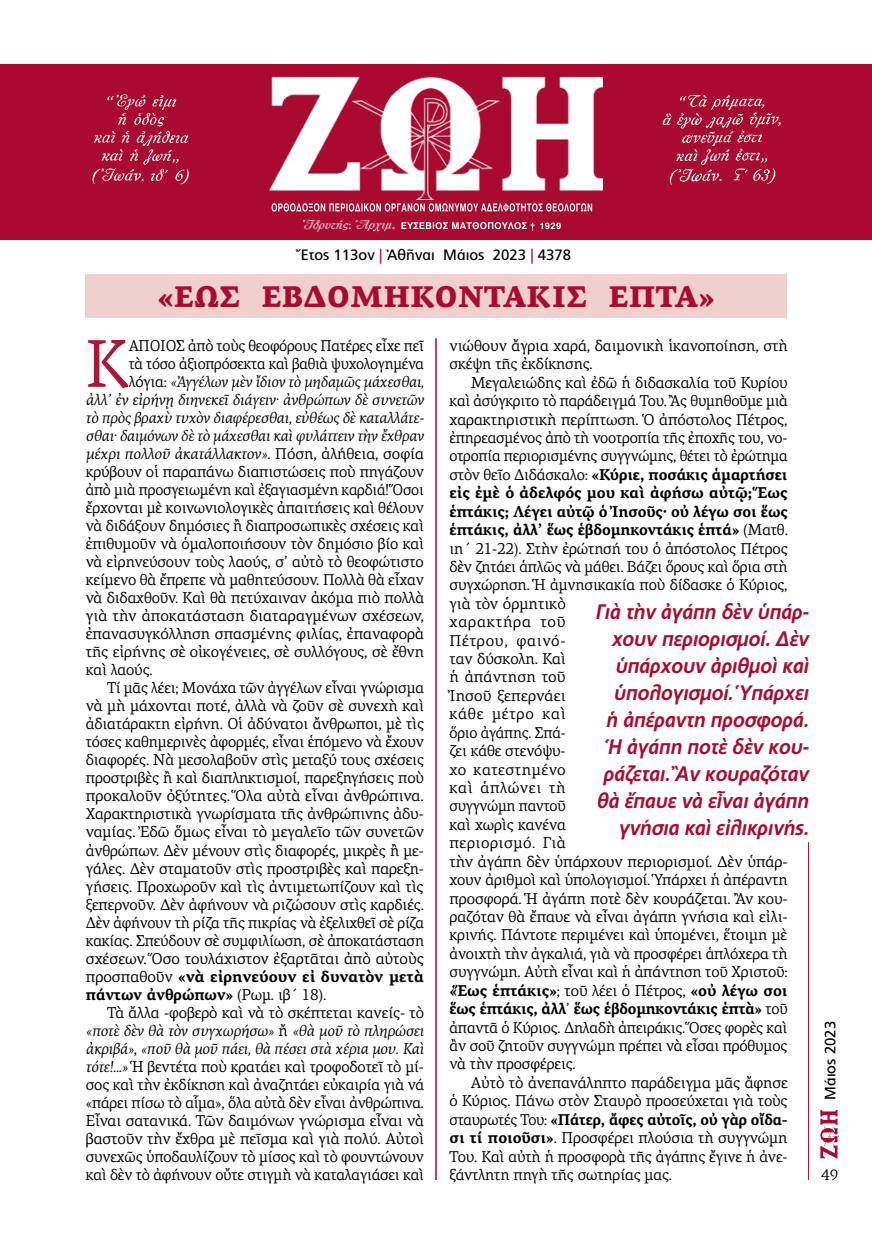
<style>
.page{position:relative;width:872px;height:1234px;background:#fff}
.page>*{position:absolute;margin:0;border:0;box-sizing:border-box;transform-origin:0 0}
.t1{font:67.95px "PF Agora Serif Pro";color:#ab1737;scale:.96 1}
.t2{font:900 30px "PF Agora Serif Pro";color:#aa0a2f}
.t3{font:italic 700 21px/27px "PF Catalog Poly";letter-spacing:-.01em;color:#aa0a2f;text-align:right;scale:.94 1}
.t4{font:15.75px/18.5px "PF Agora Serif Pro";letter-spacing:-.01em;color:#000;scale:.96 1}
.t5{font:15.75px/18.5px "PF Agora Serif Pro";letter-spacing:-.01em;color:#000}
.t6{font:15.75px "PF Agora Serif Pro";letter-spacing:-.01em;color:#000;scale:.95 1}
.t7{font:italic 15.75px "PF Agora Serif Pro";letter-spacing:-.01em;color:#000;scale:.96 1}
.t8{font:italic 15.75px "PF Agora Serif Pro";letter-spacing:-.01em;color:#000}
.t9{font:15.75px "PF Agora Serif Pro";letter-spacing:-.01em;color:#000;scale:.94 1}
.t10{font:italic 15.75px "PF Agora Serif Pro";letter-spacing:-.01em;color:#000;scale:.95 1}
.t11{font:15.75px "PF Agora Serif Pro";letter-spacing:-.01em;color:#000;scale:.93 1}
.t12{font:700 15.75px "PF Agora Serif Pro";letter-spacing:-.005em;color:#000}
.t13{font:700 15.75px "PF Agora Serif Pro";letter-spacing:-.005em;color:#000;scale:.96 1}
.t14{font:15px "PF Catalog Poly";color:#000}
.t15{font:15px "PF Agora Serif Pro";color:#000}
.s1{color:#aa0a2f}
.s2{font-style:normal}
.s3{font-weight:400}
.s4{font-style:italic}
.s5{font-weight:700}
</style>
<div class="page">
<hr style="left:808px;top:842px;width:1px;height:337px;background:#aa0a2f">
<img style="left:820px;top:1110px;width:19px;height:48px">
<hr style="left:435px;top:338px;width:2px;height:841px;background:#aa0a2f">
<div style="left:0;top:64px;width:872px;height:176px;background:#aa0a2f"></div>
<img style="left:662px;top:95px;width:118px;height:89px">
<img style="left:92px;top:95px;width:97px;height:89px">
<svg style="left:271px;top:203px;width:321px;height:8px"></svg>
<img style="left:303px;top:219px;width:92px;height:14px">
<svg style="left:401px;top:222px;width:160px;height:9px"></svg>
<div style="left:85px;top:274px;width:702px;height:44px;background:#efd0cd"></div>
<img style="left:269px;top:77px;width:333px;height:122px">
<p class="t14" style="left:301px;top:246px;width:272px">Ἔτος 113ον <span class="s1">|</span> Ἀθῆναι Μάιος 2023 <span class="s1">|</span> 4378</p>
<h2 class="t2" style="left:157px;top:277px;width:559px">«ΕΩΣ ΕΒΔΟΜΗΚΟΝΤΑΚΙΣ ΕΠΤΑ»</h2>
<h1 class="t1" style="left:86px;top:323px;width:47px">Κ</h1>
<p class="t9" style="left:129px;top:336px;width:315px">ΑΠΟΙΟΣ ἀπὸ τοὺς θεοφόρους Πατέρες εἶχε πεῖ</p>
<p class="t11" style="left:129px;top:354px;width:319px">τὰ τόσο ἀξιοπρόσεκτα καὶ βαθιὰ ψυχολογημένα</p>
<p class="t7" style="left:129px;top:372px;width:309px"><span class="s2">λόγια:</span> «Ἀγγέλων μὲν ἴδιον τὸ μηδαμῶς μάχεσθαι,</p>
<p class="t8" style="left:86px;top:390px;width:340px">ἀλλ’ ἐν εἰρήνῃ διηνεκεῖ διάγειν· ἀνθρώπων δὲ συνετῶν</p>
<p class="t7" style="left:86px;top:408px;width:354px">τὸ πρὸς βραχὺ τυχὸν διαφέρεσθαι, εὐθέως δὲ καταλλάτε-</p>
<p class="t10" style="left:86px;top:426px;width:357px">σθαι· δαιμόνων δὲ τὸ μάχεσθαι καὶ φυλάττειν τὴν ἔχθραν</p>
<p class="t8" style="left:86px;top:444px;width:340px">μέχρι πολλοῦ ἀκατάλλακτον»<span class="s2">. Πόση, ἀλήθεια, σοφία</span></p>
<p class="t4" style="left:86px;top:462px;width:354px">κρύβουν οἱ παραπάνω διαπιστώσεις ποὺ πηγάζουν</p>
<p class="t9" style="left:86px;top:480px;width:361px">ἀπὸ μιὰ προσγειωμένη καὶ ἐξαγιασμένη καρδιά! Ὅσοι</p>
<p class="t4" style="left:86px;top:498px;width:354px">ἔρχονται μὲ κοινωνιολογικὲς ἀπαιτήσεις καὶ θέλουν</p>
<p class="t4" style="left:86px;top:516px;width:354px">νὰ διδάξουν δημόσιες ἢ διαπροσωπικὲς σχέσεις καὶ</p>
<p class="t4" style="left:86px;top:534px;width:354px">ἐπιθυμοῦν νὰ ὁμαλοποιήσουν τὸν δημόσιο βίο καὶ</p>
<p class="t4" style="left:86px;top:552px;width:353px">νὰ εἰρηνεύσουν τοὺς λαούς, σ’ αὐτὸ τὸ θεοφώτιστο</p>
<p class="t4" style="left:86px;top:570px;width:354px">κείμενο θὰ ἔπρεπε νὰ μαθητεύσουν. Πολλὰ θὰ εἶχαν</p>
<p class="t4" style="left:86px;top:588px;width:354px">νὰ διδαχθοῦν. Καὶ θὰ πετύχαιναν ἀκόμα πιὸ πολλὰ</p>
<p class="t5" style="left:86px;top:606px;width:340px">γιὰ τὴν ἀποκατάσταση διαταραγμένων σχέσεων,</p>
<p class="t5" style="left:86px;top:624px;width:340px">ἐπανασυγκόλληση σπασμένης φιλίας, ἐπαναφορὰ</p>
<p class="t5" style="left:86px;top:642px;width:340px">τῆς εἰρήνης σὲ οἰκογένειες, σὲ συλλόγους, σὲ ἔθνη</p>
<p class="t4" style="left:86px;top:660px;width:71px">καὶ λαούς.</p>
<p class="t6" style="left:107px;top:678px;width:335px">Τί μᾶς λέει; Μονάχα τῶν ἀγγέλων εἶναι γνώρισμα</p>
<p class="t5" style="left:86px;top:696px;width:340px">νὰ μὴ μάχονται ποτέ, ἀλλὰ νὰ ζοῦν σὲ συνεχὴ καὶ</p>
<p class="t4" style="left:86px;top:714px;width:354px">ἀδιατάρακτη εἰρήνη. Οἱ ἀδύνατοι ἄνθρωποι, μὲ τὶς</p>
<p class="t6" style="left:86px;top:732px;width:357px">τόσες καθημερινὲς ἀφορμές, εἶναι ἑπόμενο νὰ ἔχουν</p>
<p class="t4" style="left:86px;top:750px;width:354px">διαφορές. Νὰ μεσολαβοῦν στὶς μεταξύ τους σχέσεις</p>
<p class="t4" style="left:86px;top:768px;width:354px">προστριβὲς ἢ καὶ διαπληκτισμοί, παρεξηγήσεις ποὺ</p>
<p class="t5" style="left:86px;top:786px;width:339px">προκαλοῦν ὀξύτητες. Ὅλα αὐτὰ εἶναι ἀνθρώπινα.</p>
<p class="t4" style="left:86px;top:804px;width:354px">Χαρακτηριστικὰ γνωρίσματα τῆς ἀνθρώπινης ἀδυ-</p>
<p class="t5" style="left:86px;top:822px;width:340px">ναμίας. Ἐδῶ ὅμως εἶναι τὸ μεγαλεῖο τῶν συνετῶν</p>
<p class="t4" style="left:86px;top:840px;width:354px">ἀνθρώπων. Δὲν μένουν στὶς διαφορές, μικρὲς ἢ με-</p>
<p class="t5" style="left:86px;top:858px;width:340px">γάλες. Δὲν σταματοῦν στὶς προστριβὲς καὶ παρεξη-</p>
<p class="t5" style="left:86px;top:876px;width:339px">γήσεις. Προχωροῦν καὶ τὶς ἀντιμετωπίζουν καὶ τὶς</p>
<p class="t4" style="left:86px;top:894px;width:354px">ξεπερνοῦν. Δὲν ἀφήνουν νὰ ριζώσουν στὶς καρδιές.</p>
<p class="t6" style="left:86px;top:912px;width:358px">Δὲν ἀφήνουν τὴ ρίζα τῆς πικρίας νὰ ἐξελιχθεῖ σὲ ρίζα</p>
<p class="t6" style="left:86px;top:930px;width:357px">κακίας. Σπεύδουν σὲ συμφιλίωση, σὲ ἀποκατάσταση</p>
<p class="t5" style="left:86px;top:948px;width:339px">σχέσεων. Ὅσο τουλάχιστον ἐξαρτᾶται ἀπὸ αὐτοὺς</p>
<p class="t12" style="left:86px;top:966px;width:340px"><span class="s3">προσπαθοῦν</span> «νὰ εἰρηνεύουν εἰ δυνατὸν μετὰ</p>
<p class="t13" style="left:86px;top:984px;width:252px">πάντων ἀνθρώπων» <span class="s3">(Ρωμ. ιβ΄ 18).</span></p>
<p class="t5" style="left:107px;top:1002px;width:318px">Τὰ ἄλλα -φοβερὸ καὶ νὰ τὸ σκέπτεται κανείς- τὸ</p>
<p class="t8" style="left:86px;top:1020px;width:339px">«ποτὲ δὲν θὰ τὸν συγχωρήσω» <span class="s2">ἤ</span> «θὰ μοῦ τὸ πληρώσει</p>
<p class="t7" style="left:86px;top:1038px;width:354px">ἀκριβά»<span class="s2">,</span> «ποῦ θὰ μοῦ πάει, θὰ πέσει στὰ χέρια μου. Καὶ</p>
<p class="t4" style="left:86px;top:1056px;width:354px"><span class="s4">τότε!...»</span> Ἡ βεντέτα ποὺ κρατάει καὶ τροφοδοτεῖ τὸ μί-</p>
<p class="t4" style="left:86px;top:1074px;width:354px">σος καὶ τὴν ἐκδίκηση καὶ ἀναζητάει εὐκαιρία γιὰ νά</p>
<p class="t9" style="left:86px;top:1092px;width:361px">«πάρει πίσω τὸ αἷμα», ὅλα αὐτὰ δὲν εἶναι ἀνθρώπινα.</p>
<p class="t5" style="left:86px;top:1110px;width:340px">Εἶναι σατανικά. Τῶν δαιμόνων γνώρισμα εἶναι νὰ</p>
<p class="t5" style="left:86px;top:1129px;width:340px">βαστοῦν τὴν ἔχθρα μὲ πεῖσμα καὶ γιὰ πολύ. Αὐτοὶ</p>
<p class="t6" style="left:86px;top:1146px;width:357px">συνεχῶς ὑποδαυλίζουν τὸ μίσος καὶ τὸ φουντώνουν</p>
<p class="t6" style="left:86px;top:1164px;width:357px">καὶ δὲν τὸ ἀφήνουν οὔτε στιγμὴ νὰ καταλαγιάσει καὶ</p>
<p class="t5" style="left:449px;top:336px;width:340px">νιώθουν ἄγρια χαρά, δαιμονικὴ ἱκανοποίηση, στὴ σκέψη τῆς ἐκδίκησης.</p>
<p class="t4" style="left:449px;top:373px;width:354px;text-indent:21px">Μεγαλειώδης καὶ ἐδῶ ἡ διδασκαλία τοῦ Κυρίου καὶ ἀσύγκριτο τὸ παράδειγμά Του. Ἂς θυμηθοῦμε μιὰ χαρακτηριστικὴ περίπτωση. Ὁ ἀπόστολος Πέτρος, ἐπηρεασμένος ἀπὸ τὴ νοοτροπία τῆς ἐποχῆς του, νο&shy;οτροπία περιορισμένης συγγνώμης, θέτει τὸ ἐρώτημα στὸν θεῖο Διδάσκαλο: <span class="s5">«Κύριε, ποσάκις ἁμαρτήσει εἰς ἐμὲ ὁ ἀδελφός μου καὶ ἀφήσω αὐτῷ; Ἕως ἑπτάκις; Λέγει αὐτῷ ὁ Ἰησοῦς· οὐ λέγω σοι ἕως ἑπτάκις, ἀλλ’ ἕως ἑβδομηκοντάκις ἑπτά»</span> (Ματθ. ιη΄ 21-22). Στὴν ἐρώτησή του ὁ ἀπόστολος Πέτρος δὲν ζητάει ἁπλῶς νὰ μάθει. Βάζει ὅρους καὶ ὅρια στὴ συγχώρηση. Ἡ ἀμνησικακία ποὺ δίδασκε ὁ Κύριος, γιὰ τὸν ὁρμητικὸ<br>χαρακτήρα τοῦ<br>Πέτρου, φαινό-<br>ταν δύσκολη. Καὶ<br>ἡ ἀπάντηση τοῦ<br>Ἰησοῦ ξεπερνάει<br>κάθε μέτρο καὶ<br>ὅριο ἀγάπης. Σπά-<br>ζει κάθε στενόψυ-<br>χο κατεστημένο<br>καὶ ἁπλώνει τὴ<br>συγγνώμη παντοῦ<br>καὶ χωρὶς κανένα<br>περιορισμό. Γιὰ<br>τὴν ἀγάπη δὲν ὑπάρχουν περιορισμοί. Δὲν ὑπάρ&shy;χουν ἀριθμοὶ καὶ ὑπολογισμοί. Ὑπάρχει ἡ ἀπέραντη προσφορά. Ἡ ἀγάπη ποτὲ δὲν κουράζεται. Ἂν κου&shy;ραζόταν θὰ ἔπαυε νὰ εἶναι ἀγάπη γνήσια καὶ εἰλι&shy;κρινής. Πάντοτε περιμένει καὶ ὑπομένει, ἕτοιμη μὲ ἀνοιχτὴ τὴν ἀγκαλιά, γιὰ νὰ προσφέρει ἁπλόχερα τὴ συγγνώμη. Αὐτὴ εἶναι καὶ ἡ ἀπάντηση τοῦ Χριστοῦ: <span class="s5">«Ἕως ἑπτάκις»</span>; τοῦ λέει ὁ Πέτρος, <span class="s5">«οὐ λέγω σοι ἕως ἑπτάκις, ἀλλ</span>’ <span class="s5">ἕως ἑβδομηκοντάκις ἑπτὰ»</span> τοῦ ἀπαντᾶ ὁ Κύριος. Δηλαδὴ ἀπειράκις. Ὅσες φορὲς καὶ ἂν σοῦ ζητοῦν συγγνώμη πρέπει νὰ εἶσαι πρόθυμος νὰ τὴν προσφέρεις.</p>
<p class="t5" style="left:449px;top:1072px;width:340px;text-align:justify;text-indent:21px">Αὐτὸ τὸ ἀνεπανάληπτο παράδειγμα μᾶς ἄφησε ὁ Κύριος. Πάνω στὸν Σταυρὸ προσεύχεται γιὰ τοὺς σταυρωτές Του: <span class="s5">«Πάτερ, ἄφες αὐτοῖς, οὐ γὰρ οἴδα&shy;σι τί ποιοῦσι»</span>. Προσφέρει πλούσια τὴ συγγνώμη Του. Καὶ αὐτὴ ἡ προσφορὰ τῆς ἀγάπης ἔγινε ἡ ἀνε&shy;ξάντλητη πηγὴ τῆς σωτηρίας μας.</p>
<h3 class="t3" style="left:595px;top:598px;width:229px">Γιὰ τὴν ἀγάπη δὲν ὑπάρ&shy;χουν περιορισμοί. Δὲν ὑπάρχουν ἀριθμοὶ καὶ ὑπολογισμοί. Ὑπάρχει<br>ἡ ἀπέραντη προσφορά.<br>Ἡ ἀγάπη ποτὲ δὲν κου&shy;ράζεται. Ἂν κουραζόταν θὰ ἔπαυε νὰ εἶναι ἀγάπη γνήσια καὶ εἰλικρινής.</h3>
<p class="t14" style="left:821px;top:1099px;width:80px;rotate:-90deg">Μάιος 2023</p>
<p class="t15" style="left:821px;top:1165px;width:18px">49</p>
</div>
